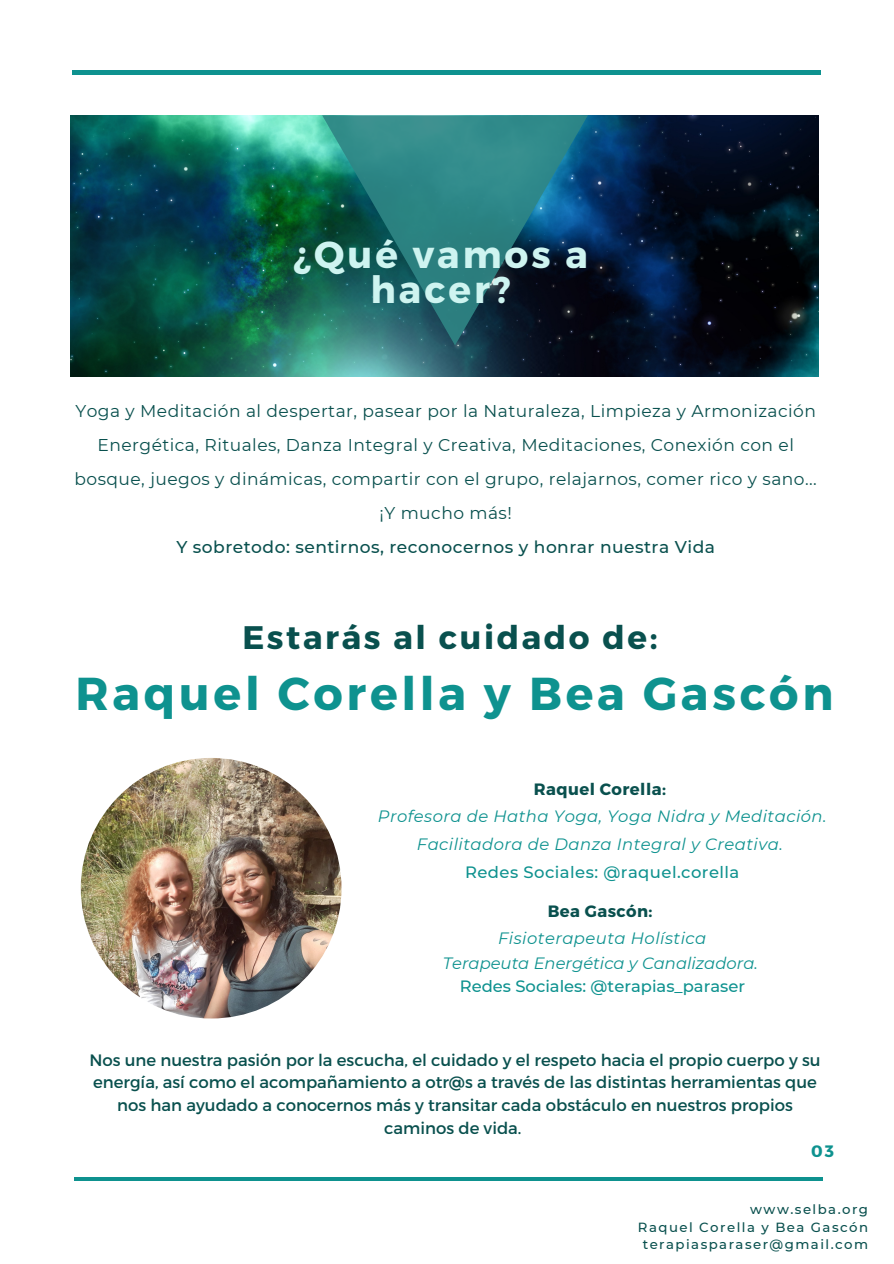
<style>
.page{position:relative;width:894px;height:1264px;background:#fff}
.page>*{position:absolute;margin:0;border:0;box-sizing:border-box;transform-origin:0 0}
.t1{font:700 46.05px "Montserrat";letter-spacing:.08em;color:#0e928f}
.t2{font:700 37.5px/35px "Montserrat";letter-spacing:.08em;color:#cef4f0;text-align:center}
.t3{font:700 32.55px "Montserrat";letter-spacing:.08em;color:#09504e}
.t4{font:17.1px/33.8px "Montserrat";letter-spacing:.025em;color:#09504e;text-align:center}
.t5{font:500 17.1px "Montserrat";letter-spacing:.025em;color:#09504e}
.t6{font:16.5px/22.5px "Montserrat";color:#09504e;text-align:center}
.t7{font:700 16.5px "Montserrat";color:#0e928f}
.t8{font:italic 16.35px "Montserrat";letter-spacing:.025em;color:#0e928f}
.t9{font:italic 16.35px "Montserrat";color:#0e928f}
.t10{font:500 16.35px "Montserrat";color:#0e928f}
.t11{font:500 16.35px "Montserrat";letter-spacing:.025em;color:#0e928f}
.t12{font:700 16.35px "Montserrat";letter-spacing:.025em;color:#09504e}
.t13{font:500 13.2px "Montserrat";letter-spacing:.11em;color:#09504e}
</style>
<div class="page">
<hr style="left:72px;top:71px;width:748px;height:3px;background:#0e928f">
<hr style="left:74px;top:1177px;width:748px;height:3px;background:#0e928f">
<img style="left:70px;top:115px;width:748px;height:261px">
<svg style="left:322px;top:115px;width:265px;height:230px"></svg>
<img style="left:81px;top:758px;width:260px;height:260px;border-radius:50%">
<p class="t2" style="left:293px;top:235px;width:296px">¿Qué vamos a hacer?</p>
<p class="t4" style="left:74px;top:394px;width:743px">Yoga y Meditación al despertar, pasear por la Naturaleza, Limpieza y Armonización Energética, Rituales, Danza Integral y Creativa, Meditaciones, Conexión con el bosque, juegos y dinámicas, compartir con el grupo, relajarnos, comer rico y sano... ¡Y mucho más!</p>
<p class="t5" style="left:176px;top:536px;width:540px">Y sobretodo: sentirnos, reconocernos y honrar nuestra Vida</p>
<p class="t3" style="left:242px;top:616px;width:416px">Estarás al cuidado de:</p>
<p class="t1" style="left:75px;top:663px;width:759px">Raquel Corella y Bea Gascón</p>
<p class="t12" style="left:533px;top:778px;width:134px">Raquel Corella:</p>
<p class="t8" style="left:378px;top:805px;width:450px">Profesora de Hatha Yoga, Yoga Nidra y Meditación.</p>
<p class="t8" style="left:416px;top:833px;width:367px">Facilitadora de Danza Integral y Creativa.</p>
<p class="t11" style="left:465px;top:862px;width:276px">Redes Sociales: @raquel.corella</p>
<p class="t12" style="left:547px;top:900px;width:106px">Bea Gascón:</p>
<p class="t8" style="left:498px;top:928px;width:210px">Fisioterapeuta Holística</p>
<p class="t9" style="left:442px;top:953px;width:316px">Terapeuta Energética y Canalizadora.</p>
<p class="t10" style="left:459px;top:976px;width:287px">Redes Sociales: @terapias_paraser</p>
<p class="t6" style="left:89px;top:1047px;width:732px">Nos une nuestra pasión por la escucha, el cuidado y el respeto hacia el propio cuerpo y su energía, así como el acompañamiento a otr@s a través de las distintas herramientas que nos han ayudado a conocernos más y transitar cada obstáculo en nuestros propios caminos de vida.</p>
<p class="t7" style="left:810px;top:1140px;width:25px">03</p>
<p class="t13" style="left:750px;top:1200px;width:119px">www.selba.org</p>
<p class="t13" style="left:637px;top:1218px;width:231px">Raquel Corella y Bea Gascón</p>
<p class="t13" style="left:642px;top:1236px;width:227px">terapiasparaser@gmail.com</p>
</div>
